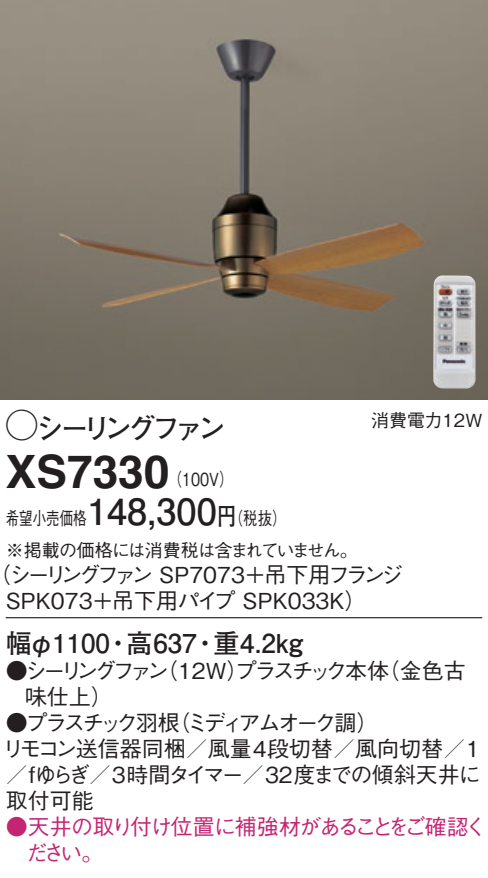
<style>
.page{position:relative;width:488px;height:878px;background:#fff}
.page>*{position:absolute;margin:0;border:0;box-sizing:border-box;transform-origin:0 0}
.t1{font:700 46px "Helvetica LT Std";color:#231f20}
.t2{font:700 36px "Futo Go B101 Pro";color:#231f20}
.t3{font:700 28px "Futo Go B101 Pro";letter-spacing:-.165em;color:#231f20}
.t4{font:700 26px "Futo Go B101 Pro";color:#231f20}
.t5{font:500 22px/26px "Gothic BBB Pro";color:#231f20}
.t6{font:500 22px/26px "Gothic BBB Pro";letter-spacing:-.085em;color:#c42573}
.t7{font:500 22px "Gothic BBB Pro";letter-spacing:-.155em;color:#231f20}
.t8{font:500 22px/26px "Gothic BBB Pro";letter-spacing:-.185em;color:#231f20}
.t9{font:500 22px "Gothic BBB Pro";letter-spacing:-.105em;color:#231f20}
.t10{font:500 22px "Gothic BBB Pro";letter-spacing:-.04em;color:#231f20}
.t11{font:500 18px/31.6px "Gothic BBB Pro";letter-spacing:-.04em;color:#231f20;scale:.75 1}
.t12{font:500 18px "Gothic BBB Pro";color:#231f20;scale:.8 1}
.t13{font:500 18px "Gothic BBB Pro";color:#231f20}
.s1{font-family:"Ford Classification 1";font-weight:400;font-size:32px}
.s2{font-family:"Futo Go B101 Pro";font-weight:700;font-size:24px}
</style>
<div class="page">
<img style="left:0;top:0;width:488px;height:400px">
<img style="left:433px;top:275px;width:42px;height:113px">
<hr style="left:6px;top:617px;width:476px;height:1px;background:#231f20">
<p class="t3" style="left:6px;top:406px;width:222px"><span class="s1">A</span>シーリングファン</p>
<h1 class="t1" style="left:6px;top:443px;width:165px">XS7330</h1>
<p class="t12" style="left:217px;top:503px;width:88px">（<span class="s2">円</span>税抜(</p>
<p class="t13" style="left:371px;top:406px;width:113px">消費電力12W</p>
<p class="t12" style="left:168px;top:464px;width:84px">（100 (V</p>
<h2 class="t2" style="left:87px;top:482px;width:131px">148,300</h2>
<p class="t11" style="left:6px;top:500px;width:471px">希望小売価格<br>※掲載の価格には消費税は含まれていません。</p>
<p class="t5" style="left:6px;top:558px;width:398px;text-indent:-16px">（シーリングファン SP7073＋吊下用フランジ<br>SPK073＋吊下用パイプ SPK033K(</p>
<p class="t4" style="left:213px;top:621px;width:91px">重4.2kg</p>
<p class="t4" style="left:6px;top:621px;width:106px">幅φ1100</p>
<p class="t4" style="left:126px;top:621px;width:72px">高637</p>
<p class="t4" style="left:105px;top:621px;width:27px">・</p>
<p class="t4" style="left:192px;top:621px;width:27px">・</p>
<p class="t9" style="left:156px;top:653px;width:235px">（12W プラスチック本体</p>
<p class="t10" style="left:226px;top:653px;width:23px">）</p>
<p class="t10" style="left:377px;top:653px;width:89px">（金色古</p>
<p class="t8" style="left:25px;top:655px;width:146px;text-indent:-19px">●シーリングファン味仕上(</p>
<p class="t7" style="left:6px;top:705px;width:374px">●プラスチック羽根ミディアムオーク調(</p>
<p class="t5" style="left:2px;top:707px;width:480px;text-indent:166px">（<br>リモコン送信器同梱／風量4段切替／風向切替／1／fゆらぎ／3時間タイマー／32度までの傾斜天井に取付可能</p>
<p class="t6" style="left:26px;top:811px;width:462px;text-indent:-20px">●天井の取り付け位置に補強材があることをご確認ください。</p>
</div>
